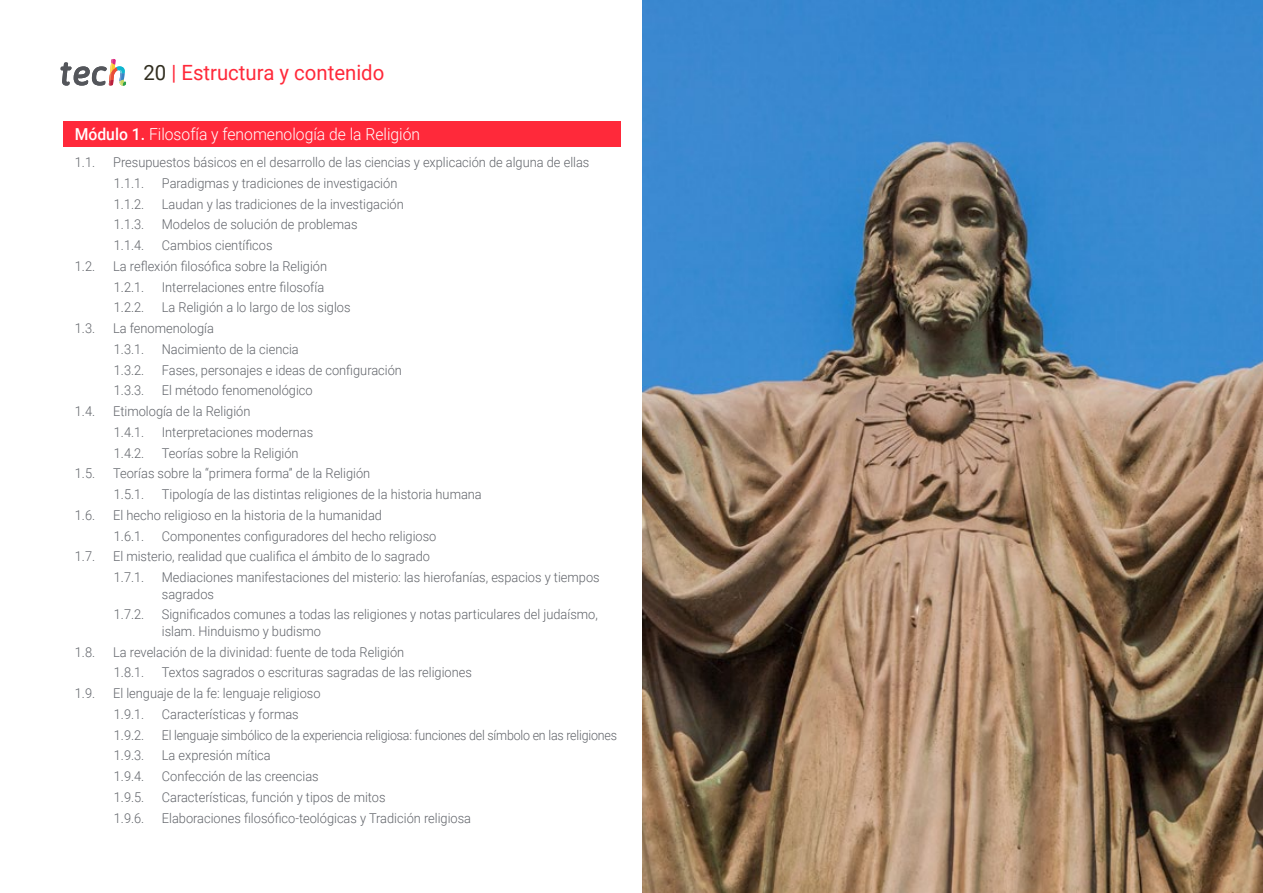
<style>
.page{position:relative;width:1263px;height:893px;background:#fff}
.page>*{position:absolute;margin:0;border:0;box-sizing:border-box;transform-origin:0 0}
.t1{font:21px "Roboto";color:#ff293a}
.t2{font:300 16.5px "Roboto";color:#fff;scale:.95 1}
.t3{font:300 13.5px/20.7px "Roboto";color:#61646a;scale:.95 1}
.t4{font:300 13.5px "Roboto";color:#61646a;scale:.92 1}
.s1{color:#312e20}
.s2{font-weight:500}
</style>
<div class="page">
<img style="left:642px;top:0;width:621px;height:893px">
<div style="left:64px;top:121px;width:557px;height:25px;background:#ff293a"></div>
<svg style="left:61px;top:59px;width:65px;height:27px"></svg>
<h1 class="t1" style="left:144px;top:57px;width:242px"><span class="s1">20</span> | Estructura y contenido</h1>
<p class="t2" style="left:75px;top:123px;width:365px"><span class="s2">Módulo 1.</span> Filosofía y fenomenología de la Religión</p>
<p class="t3" style="left:75px;top:151px;width:23px">1.1.</p>
<p class="t3" style="left:113px;top:151px;width:503px">Presupuestos básicos en el desarrollo de las ciencias y explicación de alguna de ellas<br>1.1.1.</p>
<p class="t3" style="left:162px;top:172px;width:249px">Paradigmas y tradiciones de investigación</p>
<p class="t3" style="left:114px;top:193px;width:34px">1.1.2.</p>
<p class="t3" style="left:162px;top:193px;width:256px">Laudan y las tradiciones de la investigación</p>
<p class="t3" style="left:114px;top:214px;width:34px">1.1.3.</p>
<p class="t3" style="left:162px;top:214px;width:207px">Modelos de solución de problemas</p>
<p class="t3" style="left:114px;top:234px;width:34px">1.1.4.</p>
<p class="t3" style="left:162px;top:234px;width:118px">Cambios científicos</p>
<p class="t3" style="left:75px;top:255px;width:23px">1.2.</p>
<p class="t3" style="left:113px;top:255px;width:227px">La reflexión filosófica sobre la Religión<br>1.2.1.</p>
<p class="t3" style="left:162px;top:276px;width:172px">Interrelaciones entre filosofía</p>
<p class="t3" style="left:114px;top:297px;width:34px">1.2.2.</p>
<p class="t3" style="left:162px;top:297px;width:200px">La Religión a lo largo de los siglos</p>
<p class="t3" style="left:75px;top:317px;width:23px">1.3.</p>
<p class="t3" style="left:113px;top:317px;width:108px">La fenomenología<br>1.3.1.</p>
<p class="t3" style="left:162px;top:338px;width:146px">Nacimiento de la ciencia</p>
<p class="t3" style="left:114px;top:359px;width:34px">1.3.2.</p>
<p class="t3" style="left:162px;top:359px;width:254px">Fases, personajes e ideas de configuración</p>
<p class="t3" style="left:114px;top:380px;width:34px">1.3.3.</p>
<p class="t3" style="left:162px;top:380px;width:160px">El método fenomenológico</p>
<p class="t3" style="left:75px;top:400px;width:23px">1.4.</p>
<p class="t3" style="left:113px;top:400px;width:146px">Etimología de la Religión<br>1.4.1.</p>
<p class="t3" style="left:162px;top:421px;width:161px">Interpretaciones modernas</p>
<p class="t3" style="left:114px;top:442px;width:34px">1.4.2.</p>
<p class="t3" style="left:162px;top:442px;width:146px">Teorías sobre la Religión</p>
<p class="t3" style="left:75px;top:463px;width:23px">1.5.</p>
<p class="t3" style="left:113px;top:463px;width:272px">Teorías sobre la “primera forma” de la Religión<br>1.5.1.</p>
<p class="t3" style="left:162px;top:483px;width:338px">Tipología de las distintas religiones de la historia humana</p>
<p class="t3" style="left:75px;top:504px;width:23px">1.6.</p>
<p class="t3" style="left:113px;top:504px;width:285px">El hecho religioso en la historia de la humanidad<br>1.6.1.</p>
<p class="t3" style="left:162px;top:525px;width:291px">Componentes configuradores del hecho religioso</p>
<p class="t3" style="left:75px;top:546px;width:23px">1.7.</p>
<p class="t3" style="left:113px;top:546px;width:335px">El misterio, realidad que cualifica el ámbito de lo sagrado<br>1.7.1.</p>
<p class="t3" style="left:162px;top:569px;width:462px;line-height:16.5px">Mediaciones manifestaciones del misterio: las hierofanías, espacios y tiempos sagrados</p>
<p class="t3" style="left:114px;top:604px;width:34px">1.7.2.</p>
<p class="t3" style="left:162px;top:606px;width:460px;line-height:16.5px">Significados comunes a todas las religiones y notas particulares del judaísmo, islam. Hinduismo y budismo</p>
<p class="t3" style="left:75px;top:641px;width:23px">1.8.</p>
<p class="t3" style="left:113px;top:641px;width:308px">La revelación de la divinidad: fuente de toda Religión<br>1.8.1.</p>
<p class="t3" style="left:162px;top:662px;width:328px">Textos sagrados o escrituras sagradas de las religiones</p>
<p class="t3" style="left:75px;top:682px;width:23px">1.9.</p>
<p class="t3" style="left:113px;top:682px;width:220px">El lenguaje de la fe: lenguaje religioso<br>1.9.1.</p>
<p class="t3" style="left:162px;top:703px;width:146px">Características y formas</p>
<p class="t3" style="left:114px;top:724px;width:34px">1.9.2.</p>
<p class="t4" style="left:162px;top:725px;width:496px">El lenguaje simbólico de la experiencia religiosa: funciones del símbolo en las religiones</p>
<p class="t3" style="left:114px;top:745px;width:34px">1.9.3.</p>
<p class="t3" style="left:162px;top:745px;width:116px">La expresión mítica</p>
<p class="t3" style="left:114px;top:765px;width:34px">1.9.4.</p>
<p class="t3" style="left:162px;top:765px;width:167px">Confección de las creencias</p>
<p class="t3" style="left:114px;top:786px;width:34px">1.9.5.</p>
<p class="t3" style="left:162px;top:786px;width:237px">Características, función y tipos de mitos</p>
<p class="t3" style="left:114px;top:807px;width:34px">1.9.6.</p>
<p class="t3" style="left:162px;top:807px;width:327px">Elaboraciones filosófico-teológicas y Tradición religiosa</p>
</div>
